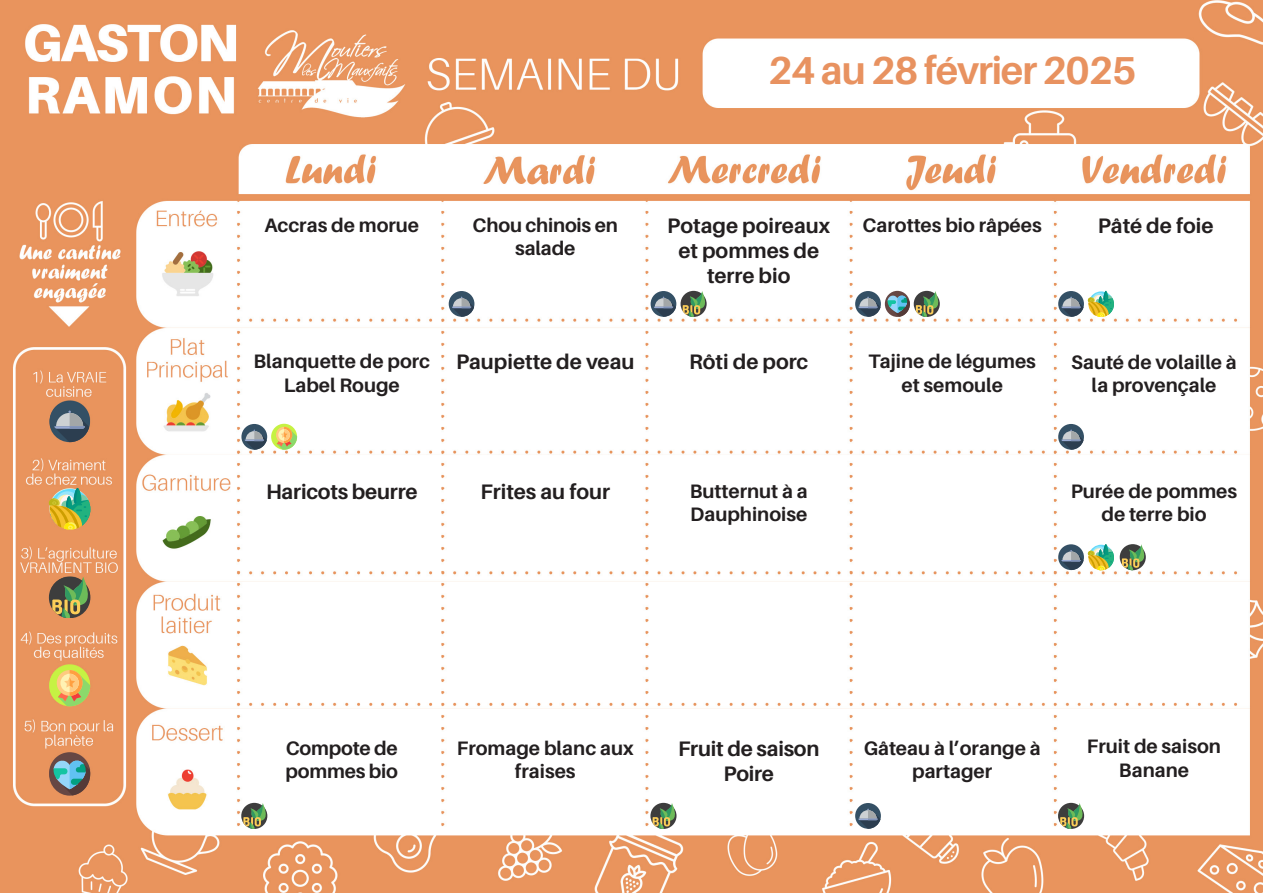
<style>
.page{position:relative;width:1263px;height:893px;background:#fff}
.page>*{position:absolute;margin:0;border:0;box-sizing:border-box;transform-origin:0 0}
.t1{font:700 39px "Aileron";letter-spacing:-.03em;color:#e89260}
.t2{font:700 21px/25.2px "Aileron";color:#231f20;text-align:center}
.t3{font:700 19.5px/23.4px "Aileron";color:#231f20;text-align:center}
</style>
<div class="page">
<img style="left:0;top:0;width:1263px;height:893px">
<div style="left:49px;top:665px;width:41px;height:41px;background:#c6f243;border-radius:50%"></div>
<svg style="left:55px;top:669px;width:35px;height:37px"></svg>
<svg style="left:271px;top:424px;width:26px;height:26px"></svg>
<svg style="left:275px;top:426px;width:22px;height:24px"></svg>
<svg style="left:241px;top:803px;width:27px;height:26px"></svg>
<svg style="left:1120px;top:544px;width:26px;height:26px"></svg>
<svg style="left:650px;top:803px;width:27px;height:26px"></svg>
<svg style="left:1058px;top:803px;width:26px;height:26px"></svg>
<svg style="left:49px;top:577px;width:41px;height:41px;background:#7c7c4e"></svg>
<div style="left:49px;top:402px;width:41px;height:40px;background:#345065;border-radius:50%"></div>
<svg style="left:54px;top:411px;width:35px;height:31px"></svg>
<svg style="left:49px;top:488px;width:41px;height:41px;background:#a3b364"></svg>
<div style="left:651px;top:291px;width:25px;height:26px;background:#345065;border-radius:50%"></div>
<svg style="left:654px;top:291px;width:53px;height:26px"></svg>
<div style="left:449px;top:291px;width:25px;height:26px;background:#345065;border-radius:50%"></div>
<svg style="left:452px;top:297px;width:22px;height:20px"></svg>
<svg style="left:241px;top:424px;width:26px;height:26px"></svg>
<svg style="left:245px;top:430px;width:22px;height:20px"></svg>
<div style="left:1058px;top:424px;width:26px;height:26px;background:#345065;border-radius:50%"></div>
<svg style="left:1061px;top:430px;width:22px;height:20px"></svg>
<div style="left:855px;top:803px;width:26px;height:26px;background:#345065;border-radius:50%"></div>
<svg style="left:858px;top:809px;width:22px;height:20px"></svg>
<svg style="left:1058px;top:291px;width:26px;height:26px"></svg>
<svg style="left:1061px;top:291px;width:53px;height:26px"></svg>
<svg style="left:1058px;top:544px;width:26px;height:26px"></svg>
<svg style="left:1061px;top:544px;width:53px;height:26px"></svg>
<div style="left:855px;top:291px;width:26px;height:26px;background:#345065;border-radius:50%"></div>
<svg style="left:858px;top:297px;width:22px;height:20px"></svg>
<div style="left:49px;top:753px;width:41px;height:43px;background:#664744;border-radius:50%"></div>
<svg style="left:53px;top:760px;width:37px;height:35px"></svg>
<div style="left:885px;top:291px;width:25px;height:26px;background:#664744;border-radius:50%"></div>
<svg style="left:887px;top:291px;width:53px;height:26px"></svg>
<p class="t1" style="left:768px;top:48px;width:370px">24 au 28 février 2025</p>
<p class="t3" style="left:473px;top:214px;width:147px">Chou chinois en salade</p>
<p class="t3" style="left:863px;top:214px;width:181px">Carottes bio râpées</p>
<p class="t2" style="left:1098px;top:213px;width:117px">Pâté de foie</p>
<p class="t3" style="left:264px;top:214px;width:156px">Accras de morue</p>
<p class="t2" style="left:667px;top:213px;width:164px">Potage poireaux et pommes de terre bio</p>
<p class="t3" style="left:253px;top:350px;width:178px">Blanquette de porc<br>Label Rouge</p>
<p class="t2" style="left:456px;top:350px;width:180px">Paupiette de veau</p>
<p class="t2" style="left:689px;top:350px;width:121px">Rôti de porc</p>
<p class="t3" style="left:868px;top:350px;width:169px">Tajine de légumes et semoule</p>
<p class="t3" style="left:1071px;top:351px;width:167px">Sauté de volaille à la provençale</p>
<p class="t2" style="left:266px;top:479px;width:153px">Haricots beurre</p>
<p class="t2" style="left:480px;top:479px;width:131px">Frites au four</p>
<p class="t3" style="left:1071px;top:479px;width:168px">Purée de pommes de terre bio</p>
<p class="t3" style="left:690px;top:479px;width:120px;text-align:left">Butternut à a<br>Dauphinoise</p>
<p class="t3" style="left:285px;top:736px;width:114px;text-align:left">Compote de pommes bio</p>
<p class="t3" style="left:457px;top:736px;width:178px">Fromage blanc aux fraises</p>
<p class="t2" style="left:678px;top:736px;width:143px">Fruit de saison</p>
<p class="t2" style="left:723px;top:761px;width:52px">Poire</p>
<p class="t3" style="left:864px;top:736px;width:178px">Gâteau à l’orange à partager</p>
<p class="t3" style="left:1087px;top:735px;width:136px">Fruit de saison</p>
<p class="t3" style="left:1119px;top:758px;width:72px">Banane</p>
</div>
